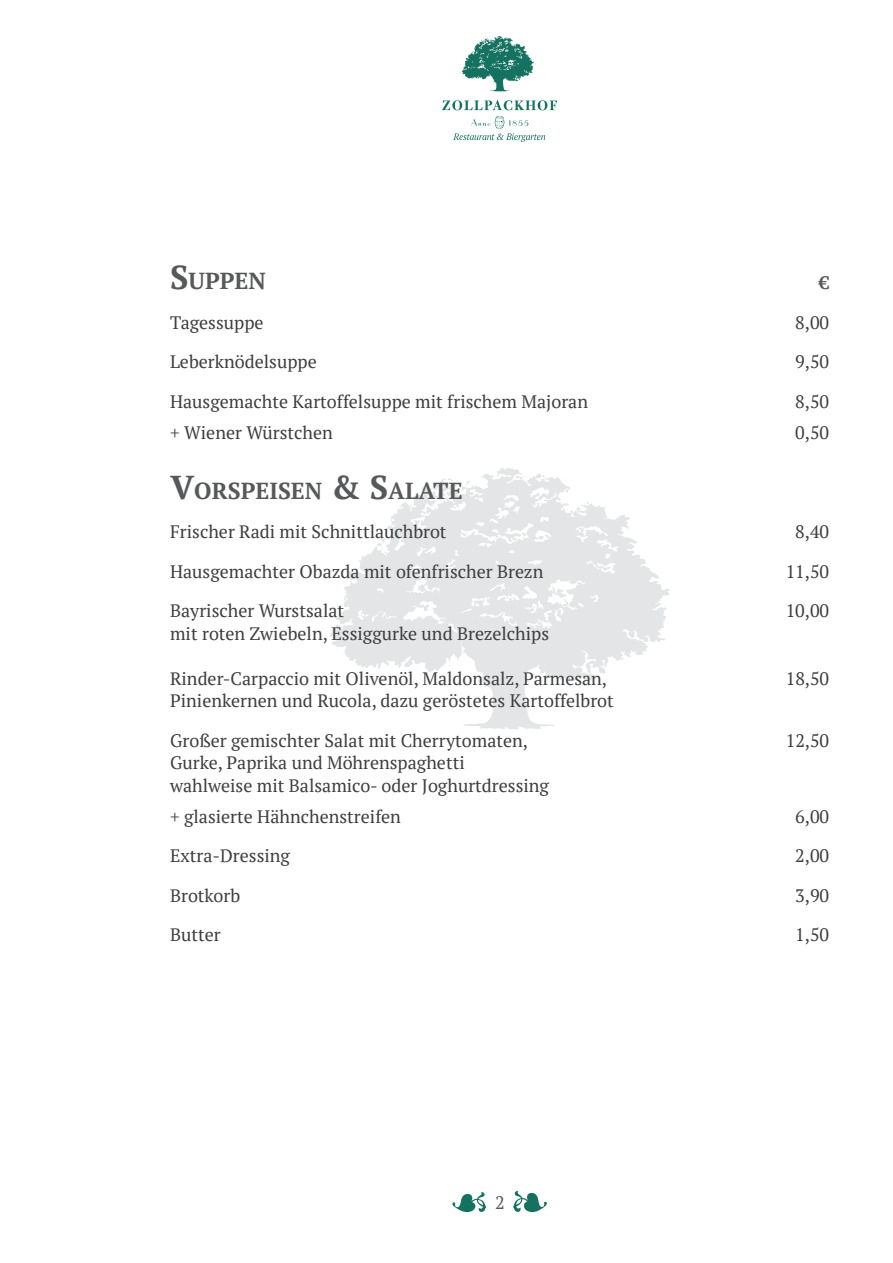
<style>
.page{position:relative;width:893px;height:1263px;background:#fff}
.page>*{position:absolute;margin:0;border:0;box-sizing:border-box;transform-origin:0 0}
.Mittelüberschrift{font:700 23.1px "PT Serif";color:#57585a}
.Fließtext_Tabelle{font:18px/22.5px "PT Serif";color:#3e3e3f}
.t1{font:18px "PT Serif";color:#57585a}
.Mittelüberschrift-2{font:700 18px "PT Serif";color:#57585a}
.s1{font-size:33px}
</style>
<div class="page">
<svg style="left:452px;top:1192px;width:34px;height:20px"></svg>
<svg style="left:513px;top:1191px;width:34px;height:21px"></svg>
<svg style="left:442px;top:100px;width:115px;height:10px"></svg>
<svg style="left:462px;top:36px;width:72px;height:56px"></svg>
<svg style="left:453px;top:116px;width:92px;height:26px"></svg>
<svg style="left:329px;top:468px;width:341px;height:261px;fill:#e5e6e7"></svg>
<svg style="left:377px;top:539px;width:9px;height:7px"></svg>
<svg style="left:448px;top:478px;width:4px;height:3px"></svg>
<svg style="left:430px;top:487px;width:7px;height:3px"></svg>
<p class="Mittelüberschrift" style="left:170px;top:266px;width:97px"><span class="s1">S</span>UPPEN</p>
<p class="Mittelüberschrift-2" style="left:819px;top:271px;width:12px">€</p>
<p class="Fließtext_Tabelle" style="left:170px;top:311px;width:95px">Tagessuppe</p>
<p class="Fließtext_Tabelle" style="left:795px;top:311px;width:35px">8,00</p>
<p class="Fließtext_Tabelle" style="left:170px;top:351px;width:148px">Leberknödelsuppe</p>
<p class="Fließtext_Tabelle" style="left:795px;top:351px;width:35px">9,50</p>
<p class="Fließtext_Tabelle" style="left:170px;top:390px;width:419px">Hausgemachte Kartoffelsuppe mit frischem Majoran</p>
<p class="Fließtext_Tabelle" style="left:795px;top:390px;width:35px">8,50</p>
<p class="Fließtext_Tabelle" style="left:170px;top:421px;width:164px">+ Wiener Würstchen</p>
<p class="Fließtext_Tabelle" style="left:795px;top:421px;width:35px">0,50</p>
<p class="Mittelüberschrift" style="left:170px;top:475px;width:294px"><span class="s1">V</span>ORSPEISEN <span class="s1">&amp; S</span>ALATE</p>
<p class="Fließtext_Tabelle" style="left:170px;top:520px;width:278px">Frischer Radi mit Schnittlauchbrot</p>
<p class="Fließtext_Tabelle" style="left:795px;top:520px;width:35px">8,40</p>
<p class="Fließtext_Tabelle" style="left:170px;top:560px;width:375px">Hausgemachter Obazda mit ofenfrischer Brezn</p>
<p class="Fließtext_Tabelle" style="left:786px;top:560px;width:45px">11,50</p>
<p class="Fließtext_Tabelle" style="left:170px;top:599px;width:176px">Bayrischer Wurstsalat</p>
<p class="Fließtext_Tabelle" style="left:786px;top:599px;width:45px">10,00</p>
<p class="Fließtext_Tabelle" style="left:170px;top:622px;width:381px">mit roten Zwiebeln, Essiggurke und Brezelchips</p>
<p class="Fließtext_Tabelle" style="left:170px;top:667px;width:438px">Rinder-Carpaccio mit Olivenöl, Maldonsalz, Parmesan,</p>
<p class="Fließtext_Tabelle" style="left:786px;top:667px;width:45px">18,50</p>
<p class="Fließtext_Tabelle" style="left:170px;top:689px;width:445px">Pinienkernen und Rucola, dazu geröstetes Kartoffelbrot</p>
<p class="Fließtext_Tabelle" style="left:170px;top:729px;width:359px">Großer gemischter Salat mit Cherrytomaten,</p>
<p class="Fließtext_Tabelle" style="left:786px;top:729px;width:45px">12,50</p>
<p class="Fließtext_Tabelle" style="left:170px;top:751px;width:380px">Gurke, Paprika und Möhrenspaghetti wahlweise mit Balsamico- oder Joghurtdressing</p>
<p class="Fließtext_Tabelle" style="left:170px;top:805px;width:232px">+ glasierte Hähnchenstreifen</p>
<p class="Fließtext_Tabelle" style="left:795px;top:805px;width:35px">6,00</p>
<p class="Fließtext_Tabelle" style="left:170px;top:844px;width:122px">Extra-Dressing</p>
<p class="Fließtext_Tabelle" style="left:795px;top:844px;width:35px">2,00</p>
<p class="Fließtext_Tabelle" style="left:170px;top:884px;width:72px">Brotkorb</p>
<p class="Fließtext_Tabelle" style="left:795px;top:884px;width:35px">3,90</p>
<p class="Fließtext_Tabelle" style="left:170px;top:923px;width:52px">Butter</p>
<p class="Fließtext_Tabelle" style="left:795px;top:923px;width:35px">1,50</p>
<p class="t1" style="left:495px;top:1191px;width:11px">2</p>
</div>
